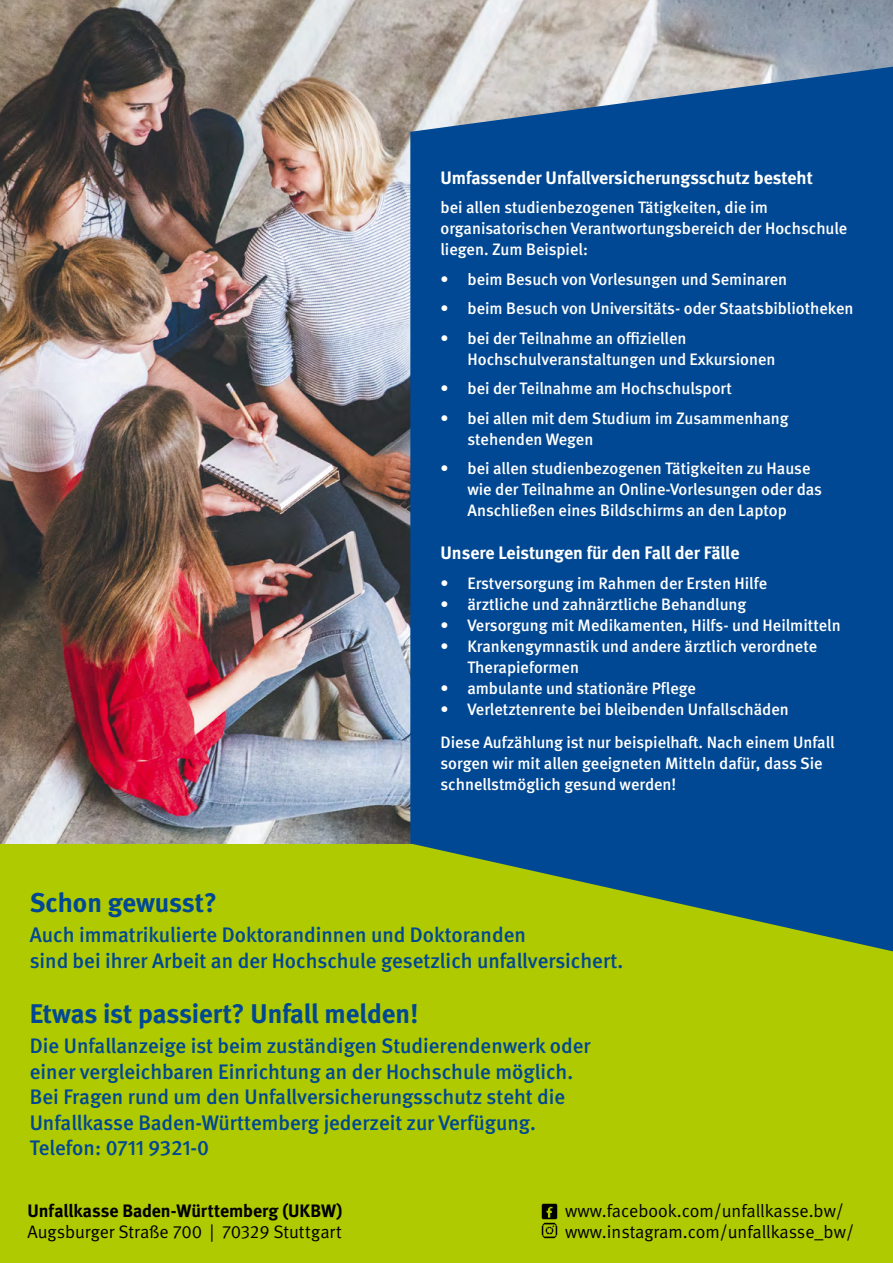
<style>
.page{position:relative;width:893px;height:1263px;background:#fff}
.page>*{position:absolute;margin:0;border:0;box-sizing:border-box;transform-origin:0 0}
.t1{font:700 27px "DGUV Meta";letter-spacing:-.005em;color:#004893}
.t2{font:500 21px/25.5px "DGUV Meta";color:#004893}
.t3{font:700 18px "DGUV Meta";color:#fff}
.Impressum_Copy{font:18px "DGUV Meta";letter-spacing:-.005em;color:#000}
.Impressum{font:700 18px "DGUV Meta";color:#000}
.Impressum-2{font:18px "DGUV Meta";color:#000}
.t4{font:500 16.5px/21px "DGUV Meta";color:#fff}
</style>
<div class="page">
<img style="left:0;top:0;width:893px;height:844px">
<div style="left:0;top:844px;width:893px;height:419px;background:#afca00"></div>
<svg style="left:410px;top:67px;width:483px;height:884px;background:#12548b"></svg>
<img style="left:541px;top:1203px;width:16px;height:16px">
<img style="left:541px;top:1223px;width:16px;height:15px">
<p class="t3" style="left:440px;top:167px;width:374px">Umfassender Unfallversicherungsschutz besteht</p>
<p class="t4" style="left:440px;top:197px;width:408px">bei allen studienbezogenen Tätigkeiten, die im organisatorischen Verantwortungsbereich der Hochschule liegen. Zum Beispiel:</p>
<p class="t4" style="left:440px;top:269px;width:348px">• beim Besuch von Vorlesungen und Seminaren</p>
<p class="t4" style="left:440px;top:299px;width:414px">• beim Besuch von Universitäts- oder Staatsbibliotheken</p>
<p class="t4" style="left:467px;top:328px;width:310px;text-indent:-27px">• bei der Teilnahme an offiziellen<br>Hochschulveranstaltungen und Exkursionen</p>
<p class="t4" style="left:440px;top:379px;width:293px">• bei der Teilnahme am Hochschulsport</p>
<p class="t4" style="left:467px;top:408px;width:323px;text-indent:-27px">• bei allen mit dem Studium im Zusammenhang stehenden Wegen</p>
<p class="t4" style="left:467px;top:459px;width:356px;text-indent:-27px">• bei allen studienbezogenen Tätigkeiten zu Hause wie der Teilnahme an Online-Vorlesungen oder das<br>Anschließen eines Bildschirms an den Laptop</p>
<p class="t3" style="left:440px;top:542px;width:300px">Unsere Leistungen für den Fall der Fälle</p>
<p class="t4" style="left:440px;top:573px;width:328px">• Erstversorgung im Rahmen der Ersten Hilfe</p>
<p class="t4" style="left:440px;top:594px;width:307px">• ärztliche und zahnärztliche Behandlung</p>
<p class="t4" style="left:440px;top:615px;width:402px">• Versorgung mit Medikamenten, Hilfs- und Heilmitteln</p>
<p class="t4" style="left:467px;top:636px;width:351px;text-indent:-27px">• Krankengymnastik und andere ärztlich verordnete<br>Therapieformen</p>
<p class="t4" style="left:440px;top:678px;width:257px">• ambulante und stationäre Pflege</p>
<p class="t4" style="left:440px;top:699px;width:350px">• Verletztenrente bei bleibenden Unfallschäden</p>
<p class="t4" style="left:440px;top:733px;width:396px">Diese Aufzählung ist nur beispielhaft. Nach einem Unfall sorgen wir mit allen geeigneten Mitteln dafür, dass Sie schnellstmöglich gesund werden!</p>
<p class="t1" style="left:30px;top:887px;width:189px">Schon gewusst?</p>
<p class="t2" style="left:30px;top:923px;width:595px">Auch immatrikulierte Doktorandinnen und Doktoranden<br>sind bei ihrer Arbeit an der Hochschule gesetzlich unfallversichert.</p>
<p class="t1" style="left:30px;top:998px;width:390px">Etwas ist passiert? Unfall melden!</p>
<p class="t2" style="left:30px;top:1034px;width:562px">Die Unfallanzeige ist beim zuständigen Studierendenwerk oder einer vergleichbaren Einrichtung an der Hochschule möglich.</p>
<p class="t2" style="left:30px;top:1085px;width:537px">Bei Fragen rund um den Unfallversicherungsschutz steht die<br>Unfallkasse Baden-Württemberg jederzeit zur Verfügung.</p>
<p class="t2" style="left:30px;top:1136px;width:181px">Telefon: 0711 9321-0</p>
<p class="Impressum" style="left:28px;top:1200px;width:316px">Unfallkasse Baden-Württemberg (UKBW)</p>
<p class="Impressum-2" style="left:28px;top:1221px;width:316px">Augsburger Straße 700 | 70329 Stuttgart</p>
<p class="Impressum_Copy" style="left:565px;top:1200px;width:280px">www.facebook.com/unfallkasse.bw/</p>
<p class="Impressum_Copy" style="left:565px;top:1221px;width:290px">www.instagram.com/unfallkasse_bw/</p>
</div>
